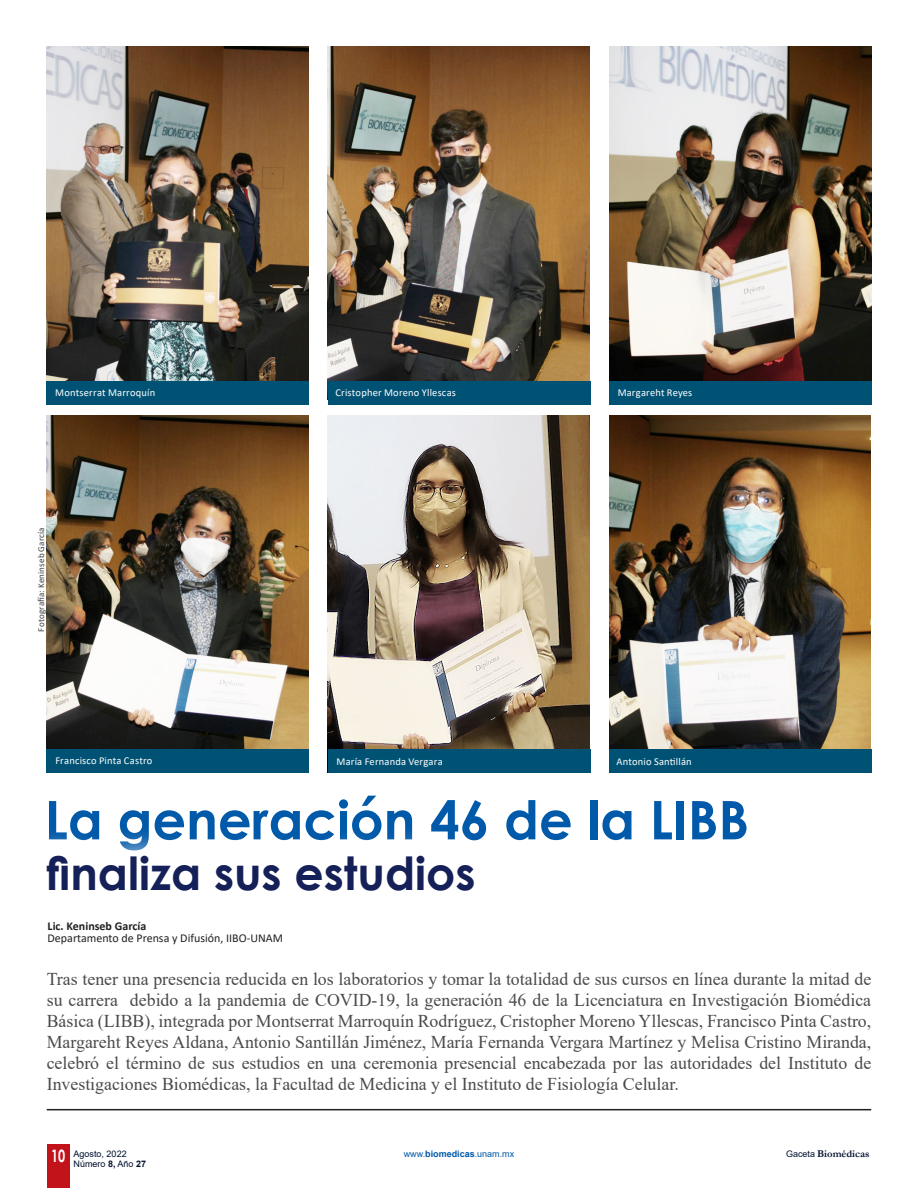
<style>
.page{position:relative;width:918px;height:1188px;background:#fff}
.page>*{position:absolute;margin:0;border:0;box-sizing:border-box;transform-origin:0 0}
.t1{font:700 53.4px "Century Gothic";color:#0159a9}
.t2{font:700 45.75px "Century Gothic";color:#151f58}
.t3{font:18px/21px "Times New Roman";color:#494a4b;text-align:justify}
.t4{font:700 17.1px "Century Gothic";color:#fff;scale:.74 1}
.t5{font:12px "Calibri";color:#231f20}
.t6{font:700 12px "Calibri";color:#231f20}
.t7{font:10.5px "Calibri";letter-spacing:.015em;color:#fff}
.t8{font:700 10.5px "Garamond";color:#00102d}
.t9{font:9px "Calibri";letter-spacing:.02em;color:#3e3e3f}
.t10{font:9px "Arial";color:#00102d}
.t11{font:9px "Arial";color:#0159a9}
.s1{font-weight:700}
.s2{font-family:"Arial";font-weight:400;font-size:9px}
</style>
<div class="page">
<img style="left:47px;top:415px;width:262px;height:334px">
<img style="left:609px;top:47px;width:262px;height:334px">
<div style="left:609px;top:381px;width:262px;height:23px;background:#005274"></div>
<div style="left:47px;top:1145px;width:22px;height:43px;background:#c2121a"></div>
<hr style="left:47px;top:1109px;width:824px;height:1px;background:#231f20">
<img style="left:47px;top:47px;width:262px;height:334px">
<img style="left:328px;top:47px;width:262px;height:334px">
<div style="left:47px;top:381px;width:262px;height:23px;background:#005274"></div>
<div style="left:47px;top:749px;width:262px;height:24px;background:#005274"></div>
<div style="left:328px;top:381px;width:262px;height:23px;background:#005274"></div>
<img style="left:609px;top:415px;width:262px;height:334px">
<div style="left:609px;top:749px;width:262px;height:24px;background:#005274"></div>
<img style="left:328px;top:415px;width:262px;height:334px">
<div style="left:328px;top:749px;width:262px;height:24px;background:#005274"></div>
<p class="t7" style="left:55px;top:385px;width:101px">Montserrat Marroquín</p>
<p class="t7" style="left:335px;top:385px;width:122px">Cristopher Moreno Yllescas</p>
<p class="t7" style="left:618px;top:386px;width:76px">Margareht Reyes</p>
<p class="t9" style="left:35px;top:632px;width:106px;rotate:-90deg">Fotografía: Keninseb García</p>
<p class="t7" style="left:55px;top:753px;width:99px">Francisco Pinta Castro</p>
<p class="t7" style="left:617px;top:754px;width:77px">Antonio Santillán</p>
<p class="t7" style="left:337px;top:754px;width:108px">María Fernanda Vergara</p>
<p class="t1" style="left:45px;top:779px;width:706px">La generación 46 de la LIBB</p>
<p class="t2" style="left:47px;top:839px;width:430px">finaliza sus estudios</p>
<p class="t6" style="left:48px;top:917px;width:100px">Lic. Keninseb García</p>
<p class="t5" style="left:48px;top:929px;width:237px">Departamento de Prensa y Difusión, IIBO-UNAM</p>
<p class="t3" style="left:47px;top:968px;width:826px">Tras tener una presencia reducida en los laboratorios y tomar la totalidad de sus cursos en línea durante la mitad de su carrera debido a la pandemia de COVID-19, la generación 46 de la Licenciatura en Investigación Biomédica Básica (LIBB), integrada por Montserrat Marroquín Rodríguez, Cristopher Moreno Yllescas, Francisco Pinta Castro, Margareht Reyes Aldana, Antonio Santillán Jiménez, María Fernanda Vergara Martínez y Melisa Cristino Miranda, celebró el término de sus estudios en una ceremonia presencial encabezada por las autoridades del Instituto de Investigaciones Biomédicas, la Facultad de Medicina y el Instituto de Fisiología Celular.</p>
<p class="t4" style="left:51px;top:1143px;width:20px">10</p>
<p class="t10" style="left:74px;top:1147px;width:55px">Agosto, 2022</p>
<p class="t11" style="left:404px;top:1148px;width:112px">www.<span class="s1">biomedicas</span>.unam.mx</p>
<p class="t8" style="left:786px;top:1146px;width:85px"><span class="s2">Gaceta</span> Biomédicas</p>
<p class="t10" style="left:74px;top:1158px;width:74px">Número <span class="s1">8,</span> Año <span class="s1">27</span></p>
</div>
